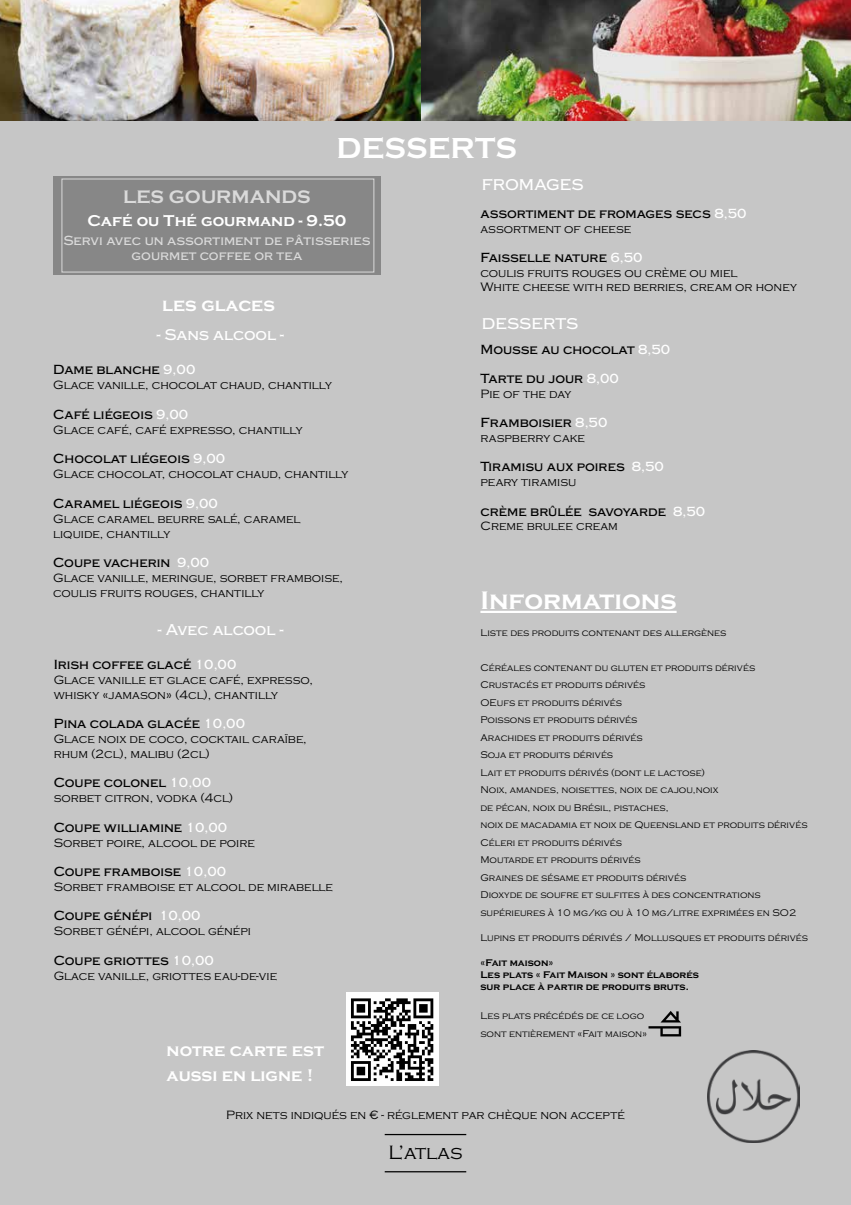
<style>
.page{position:relative;width:851px;height:1205px;background:#fff}
.page>*{position:absolute;margin:0;border:0;box-sizing:border-box;transform-origin:0 0}
.t1{font:700 30px "Copperplate";color:#fff}
.t2{font:700 26.25px "Copperplate";color:#fff}
.t3{font:300 20px "Copperplate";color:#000}
.t4{font:700 18.75px "Copperplate";color:#dadada}
.t5{font:700 18.75px "Copperplate";color:#fff}
.t6{font:700 17.5px/25px "Copperplate";color:#fff}
.t7{font:500 16.25px "Copperplate";color:#fff}
.t8{font:700 16.25px "Copperplate";color:#fff}
.t9{font:500 13.75px/29.4px "Copperplate";color:#000}
.t10{font:500 13.75px/14.8px "Copperplate";color:#dadada;text-align:center}
.t11{font:300 12.5px/15px "Copperplate";color:#000}
.t12{font:300 10px/17.5px "Copperplate";color:#000}
.t13{font:700 10px/12px "Copperplate";color:#000}
.s1{color:#fff}
</style>
<div class="page">
<div style="left:0;top:0;width:850px;height:1205px;background:#c6c6c6"></div>
<hr style="left:480px;top:611px;width:196px;height:2px;background:#fff">
<svg style="left:648px;top:1011px;width:33px;height:25px"></svg>
<hr style="left:384px;top:1134px;width:82px;height:1px;background:#000">
<hr style="left:384px;top:1171px;width:82px;height:1px;background:#000">
<img style="left:347px;top:993px;width:91px;height:92px">
<img style="left:0;top:0;width:850px;height:120px">
<div style="left:53px;top:177px;width:327px;height:98px;background:#878787"></div>
<div style="left:62px;top:179px;width:312px;height:93px;border:1px solid #dadada"></div>
<img style="left:707px;top:1050px;width:92px;height:92px">
<h1 class="t1" style="left:336px;top:131px;width:182px">DESSERTS</h1>
<h3 class="t7" style="left:481px;top:175px;width:103px">FROMAGES</h3>
<p class="t9" style="left:480px;top:199px;width:267px">assortiment de fromages secs <span class="s1">8,50</span></p>
<p class="t11" style="left:480px;top:221px;width:152px">assortment of cheese</p>
<p class="t9" style="left:480px;top:243px;width:164px">Faisselle nature <span class="s1">6,50</span></p>
<p class="t11" style="left:480px;top:265px;width:318px">coulis fruits rouges ou crème ou miel<br>White cheese with red berries, cream or honey</p>
<h3 class="t4" style="left:123px;top:186px;width:189px">LES GOURMANDS</h3>
<h3 class="t8" style="left:87px;top:211px;width:260px">Café ou Thé gourmand - 9.50</h3>
<p class="t10" style="left:63px;top:233px;width:308px">Servi avec un assortiment de pâtisseries gourmet coffee or tea</p>
<h3 class="t5" style="left:162px;top:294px;width:114px">les glaces</h3>
<h3 class="t7" style="left:157px;top:325px;width:128px">- Sans alcool -</h3>
<h3 class="t7" style="left:481px;top:315px;width:98px">DESSERTS</h3>
<p class="t9" style="left:53px;top:355px;width:144px">Dame blanche <span class="s1">9,00</span></p>
<p class="t11" style="left:53px;top:378px;width:280px">Glace vanille, chocolat chaud, chantilly</p>
<p class="t9" style="left:53px;top:400px;width:137px">Café liégeois <span class="s1">9,00</span></p>
<p class="t11" style="left:53px;top:422px;width:251px">Glace café, café expresso, chantilly</p>
<p class="t9" style="left:53px;top:444px;width:173px">Chocolat liégeois <span class="s1">9,00</span></p>
<p class="t11" style="left:53px;top:467px;width:296px">Glace chocolat, chocolat chaud, chantilly</p>
<p class="t9" style="left:53px;top:488px;width:166px">Caramel liégeois <span class="s1">9,00</span></p>
<p class="t11" style="left:53px;top:511px;width:249px">Glace caramel beurre salé, caramel liquide, chantilly</p>
<p class="t9" style="left:53px;top:548px;width:158px">Coupe vacherin <span class="s1">9,00</span></p>
<p class="t11" style="left:53px;top:570px;width:291px">Glace vanille, meringue, sorbet framboise, coulis fruits rouges, chantilly</p>
<h3 class="t7" style="left:158px;top:620px;width:127px">- Avec alcool -</h3>
<p class="t9" style="left:54px;top:649px;width:184px">Irish coffee glacé <span class="s1">10,00</span></p>
<p class="t11" style="left:54px;top:672px;width:261px">Glace vanille et glace café, expresso, whisky «jamason» (4cl), chantilly</p>
<p class="t9" style="left:54px;top:709px;width:193px">Pina colada glacée <span class="s1">10,00</span></p>
<p class="t11" style="left:54px;top:731px;width:254px">Glace noix de coco, cocktail caraïbe, rhum (2cl), malibu (2cl)</p>
<p class="t9" style="left:54px;top:768px;width:159px">Coupe colonel <span class="s1">10,00</span></p>
<p class="t11" style="left:54px;top:791px;width:181px">sorbet citron, vodka (4cl)</p>
<p class="t9" style="left:54px;top:813px;width:175px">Coupe williamine <span class="s1">10,00</span></p>
<p class="t11" style="left:54px;top:835px;width:203px">Sorbet poire, alcool de poire</p>
<p class="t9" style="left:54px;top:857px;width:174px">Coupe framboise <span class="s1">10,00</span></p>
<p class="t11" style="left:54px;top:879px;width:281px">Sorbet framboise et alcool de mirabelle</p>
<p class="t9" style="left:54px;top:901px;width:148px">Coupe génépi <span class="s1">10,00</span></p>
<p class="t11" style="left:54px;top:924px;width:199px">Sorbet génépi, alcool génépi</p>
<p class="t9" style="left:54px;top:946px;width:162px">Coupe griottes <span class="s1">10,00</span></p>
<p class="t11" style="left:54px;top:968px;width:225px">Glace vanille, griottes eau-de-vie</p>
<h3 class="t6" style="left:167px;top:1037px;width:159px">notre carte est aussi en ligne !</h3>
<p class="t9" style="left:480px;top:335px;width:191px">Mousse au chocolat <span class="s1">8,50<br></span>Tarte du jour <span class="s1">8,00</span></p>
<p class="t11" style="left:480px;top:387px;width:92px">Pie of the day</p>
<p class="t9" style="left:480px;top:408px;width:128px">Framboisier <span class="s1">8,50</span></p>
<p class="t11" style="left:480px;top:431px;width:106px">raspberry cake</p>
<p class="t9" style="left:480px;top:452px;width:185px">Tiramisu aux poires <span class="s1">8,50</span></p>
<p class="t11" style="left:480px;top:475px;width:97px">peary tiramisu</p>
<p class="t9" style="left:480px;top:496px;width:226px">crème brûlée savoyarde <span class="s1">8,50</span></p>
<p class="t11" style="left:480px;top:519px;width:139px">Creme brulee cream</p>
<h2 class="t2" style="left:480px;top:586px;width:198px">Informations</h2>
<p class="t12" style="left:480px;top:623px;width:247px">Liste des produits contenant des allergènes</p>
<p class="t12" style="left:480px;top:658px;width:328px">Céréales contenant du gluten et produits dérivés Crustacés et produits dérivés<br>OEufs et produits dérivés<br>Poissons et produits dérivés<br>Arachides et produits dérivés<br>Soja et produits dérivés<br>Lait et produits dérivés (dont le lactose)<br>Noix, amandes, noisettes, noix de cajou,noix<br>de pécan, noix du Brésil, pistaches,<br>noix de macadamia et noix de Queensland et produits dérivés Céleri et produits dérivés<br>Moutarde et produits dérivés<br>Graines de sésame et produits dérivés<br>Dioxyde de soufre et sulfites à des concentrations supérieures à 10 mg/kg ou à 10 mg/litre exprimées en SO2</p>
<p class="t12" style="left:480px;top:928px;width:329px">Lupins et produits dérivés / Mollusques et produits dérivés</p>
<p class="t13" style="left:480px;top:956px;width:220px">«Fait maison»<br>Les plats « Fait Maison » sont élaborés sur place à partir de produits bruts.</p>
<p class="t12" style="left:480px;top:1007px;width:168px">Les plats précédés de ce logo sont entièrement «Fait maison»</p>
<p class="t11" style="left:226px;top:1108px;width:400px">Prix nets indiqués en € - réglement par chèque non accepté</p>
<h3 class="t3" style="left:388px;top:1141px;width:75px">L’atlas</h3>
</div>
